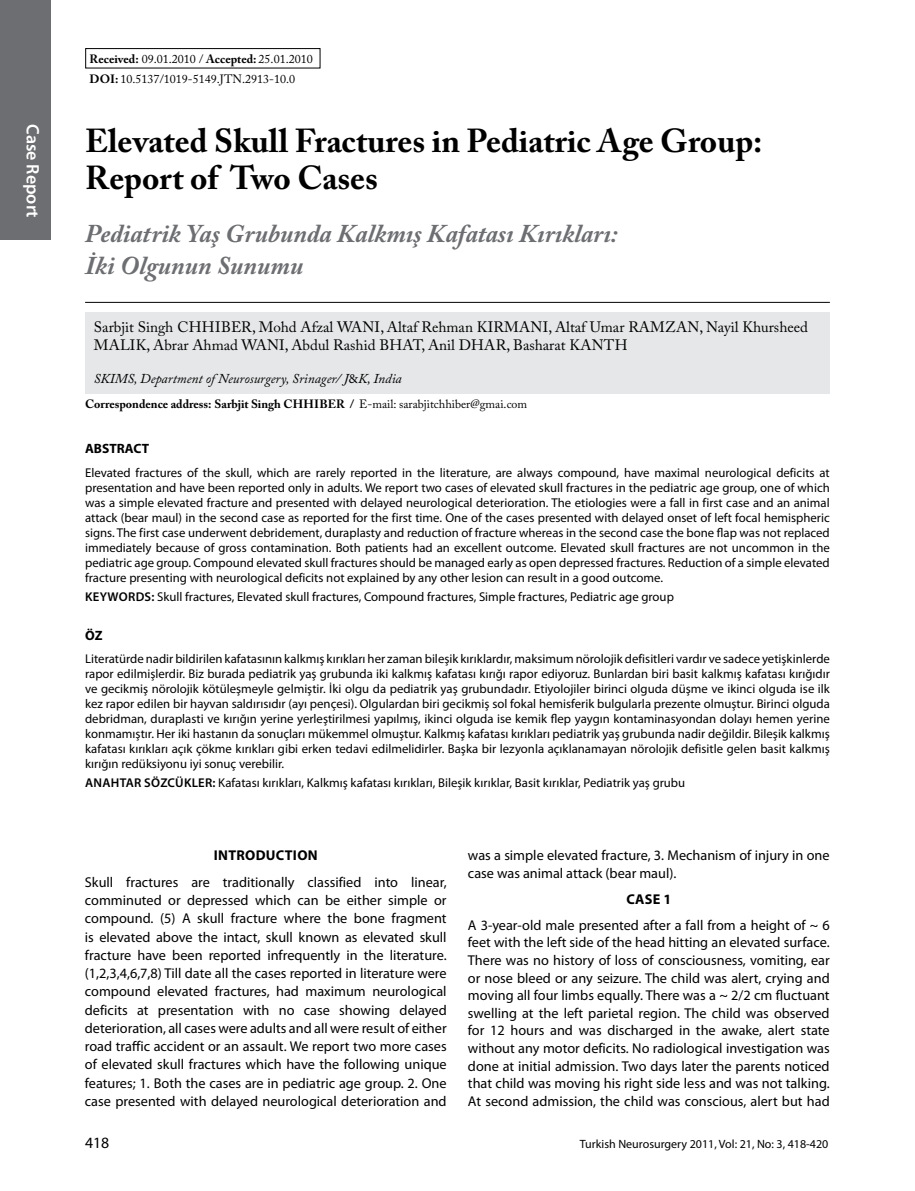
<style>
.page{position:relative;width:915px;height:1191px;background:#fff}
.page>*{position:absolute;margin:0;border:0;box-sizing:border-box;transform-origin:0 0}
.t1{font:700 33px/37.5px "Adobe Caslon Pro";color:#000}
.t2{font:italic 700 25.5px/31.5px "Adobe Caslon Pro";color:#6d6e71}
.t3{font:600 18px "Myriad Pro";color:#fff}
.t4{font:15.75px "Myriad Pro";color:#000}
.t5{font:15px "Adobe Caslon Pro";color:#000}
.t6{font:14.25px/18.3px "Myriad Pro";color:#000;text-align:justify}
.t7{font:700 14.25px "Myriad Pro";letter-spacing:.02em;color:#000}
.t8{font:italic 13.5px "Adobe Caslon Pro";color:#000}
.t9{font:700 13.5px "Myriad Pro";color:#000}
.t10{font:12.75px/15px "Myriad Pro";color:#000;text-align:justify}
.t11{font:12px "Adobe Caslon Pro";color:#000}
.t12{font:12px "Myriad Pro";color:#000}
.t13{font:700 12px "Adobe Caslon Pro";color:#000}
.s1{font-weight:700}
.s2{font-family:"Minion Pro";font-style:normal}
.s3{font-weight:600}
</style>
<div class="page">
<div style="left:0;top:0;width:51px;height:240px;background:#6d6e71"></div>
<div style="left:85px;top:48px;width:235px;height:20px;border:1px solid #000"></div>
<div style="left:85px;top:312px;width:744px;height:81px;background:#e6e7e8"></div>
<hr style="left:85px;top:302px;width:744px;height:1px;background:#000">
<h3 class="t3" style="left:44px;top:124px;width:95px;rotate:90deg">CASE REPORT</h3>
<p class="t11" style="left:89px;top:52px;width:225px"><span class="s1">Received:</span> 09.01.2010 / <span class="s1">Accepted:</span> 25.01.2010</p>
<p class="t11" style="left:89px;top:72px;width:207px"><span class="s1">DOI:</span> 10.5137/1019-5149.JTN.2913-10.0</p>
<h1 class="t1" style="left:85px;top:122px;width:678px">Elevated Skull Fractures in Pediatric Age Group:<br>Report of Two Cases</h1>
<h2 class="t2" style="left:85px;top:218px;width:533px">Pediatrik Yaş Grubunda Kalkmış Kafatası Kırıkları:<br>İki Olgunun Sunumu</h2>
<p class="t5" style="left:94px;top:318px;width:97px">Sarbjit Singh Chh</p>
<p class="t5" style="left:215px;top:318px;width:303px">Ibe r, Mohd Afzal Wan I, Altaf Rehman KIrman</p>
<p class="t5" style="left:542px;top:318px;width:99px">I, Altaf Umar Ram</p>
<p class="t5" style="left:665px;top:318px;width:144px">zan , Nayil Khursheed</p>
<p class="t5" style="left:94px;top:336px;width:308px">MalIk, Abrar Ahmad WanI, Abdul Rashid Bhat</p>
<p class="t5" style="left:421px;top:336px;width:161px">, Anil Dhar, Basharat Kanth</p>
<p class="t8" style="left:94px;top:371px;width:309px">SKIMS, Department of Neurosurgery, Srinager/ J<span class="s2">&amp;</span>K, India</p>
<p class="t13" style="left:85px;top:397px;width:244px">Correspondence address: Sarbjit Singh Chh Iber</p>
<p class="t11" style="left:350px;top:397px;width:179px"><span class="s1">/</span> E-mail: sarabjitchhiber@gmai.com</p>
<p class="t9" style="left:85px;top:440px;width:65px">ABSTRACT</p>
<p class="t10" style="left:85px;top:465px;width:746px">Elevated fractures of the skull, which are rarely reported in the literature, are always compound, have maximal neurological deficits at presentation and have been reported only in adults. We report two cases of elevated skull fractures in the pediatric age group, one of which was a simple elevated fracture and presented with delayed neurological deterioration. The etiologies were a fall in first case and an animal attack (bear maul) in the second case as reported for the first time. One of the cases presented with delayed onset of left focal hemispheric signs. The first case underwent debridement, duraplasty and reduction of fracture whereas in the second case the bone flap was not replaced immediately because of gross contamination. Both patients had an excellent outcome. Elevated skull fractures are not uncommon in the pediatric age group. Compound elevated skull fractures should be managed early as open depressed fractures. Reduction of a simple elevated fracture presenting with neurological deficits not explained by any other lesion can result in a good outcome.</p>
<p class="t10" style="left:85px;top:589px;width:590px"><span class="s3">KEYWO RDS:</span> Skull fractures, Elevated skull fractures, Compound fractures, Simple fractures, Pediatric age group</p>
<p class="t9" style="left:85px;top:626px;width:19px">ÖZ</p>
<p class="t10" style="left:85px;top:651px;width:746px">Literatürde nadir bildirilen kafatasının kalkmış kırıkları her zaman bileşik kırıklardır, maksimum nörolojik defisitleri vardır ve sadece yetişkinlerde rapor edilmişlerdir. Biz burada pediatrik yaş grubunda iki kalkmış kafatası kırığı rapor ediyoruz. Bunlardan biri basit kalkmış kafatası kırığıdır ve gecikmiş nörolojik kötüleşmeyle gelmiştir. İki olgu da pediatrik yaş grubundadır. Etiyolojiler birinci olguda düşme ve ikinci olguda ise ilk kez rapor edilen bir hayvan saldırısıdır (ayı pençesi). Olgulardan biri gecikmiş sol fokal hemisferik bulgularla prezente olmuştur. Birinci olguda debridman, duraplasti ve kırığın yerine yerleştirilmesi yapılmış, ikinci olguda ise kemik flep yaygın kontaminasyondan dolayı hemen yerine konmamıştır. Her iki hastanın da sonuçları mükemmel olmuştur. Kalkmış kafatası kırıkları pediatrik yaş grubunda nadir değildir. Bileşik kalkmış kafatası kırıkları açık çökme kırıkları gibi erken tedavi edilmelidirler. Başka bir lezyonla açıklanamayan nörolojik defisitle gelen basit kalkmış kırığın redüksiyonu iyi sonuç verebilir.</p>
<p class="t10" style="left:85px;top:775px;width:601px"><span class="s3">ANAHTAR SÖZCÜKLER:</span> Kafatası kırıkları, Kalkmış kafatası kırıkları, Bileşik kırıklar, Basit kırıklar, Pediatrik yaş grubu</p>
<p class="t7" style="left:214px;top:846px;width:105px">INTRODUCTION</p>
<p class="t6" style="left:85px;top:872px;width:363px">Skull fractures are traditionally classified into linear, comminuted or depressed which can be either simple or compound. (5) A skull fracture where the bone fragment is elevated above the intact, skull known as elevated skull fracture have been reported infrequently in the literature. (1,2,3,4,6,7,8) Till date all the cases reported in literature were compound elevated fractures, had maximum neurological deficits at presentation with no case showing delayed deterioration, all cases were adults and all were result of either road traffic accident or an assault. We report two more cases of elevated skull fractures which have the following unique features; 1. Both the cases are in pediatric age group. 2. One case presented with delayed neurological deterioration and</p>
<p class="t6" style="left:468px;top:846px;width:363px;line-height:17.5px">was a simple elevated fracture, 3. Mechanism of injury in one case was animal attack (bear maul).</p>
<p class="t7" style="left:626px;top:889px;width:19px">CASE</p>
<p class="t7" style="left:663px;top:889px;width:9px">1</p>
<p class="t6" style="left:468px;top:916px;width:363px;line-height:17.5px">A 3-year-old male presented after a fall from a height of ~ 6 feet with the left side of the head hitting an elevated surface.<br>There was no history of loss of consciousness, vomiting, ear or nose bleed or any seizure. The child was alert, crying and moving all four limbs equally. There was a ~ 2/2 cm fluctuant swelling at the left parietal region. The child was observed for 12 hours and was discharged in the awake, alert state without any motor deficits. No radiological investigation was done at initial admission. Two days later the parents noticed that child was moving his right side less and was not talking.<br>At second admission, the child was conscious, alert but had</p>
<p class="t4" style="left:85px;top:1133px;width:26px">418</p>
<p class="t12" style="left:579px;top:1137px;width:250px">Turkish Neurosurgery 2011, Vol: 21, No: 3, 418-420</p>
</div>
